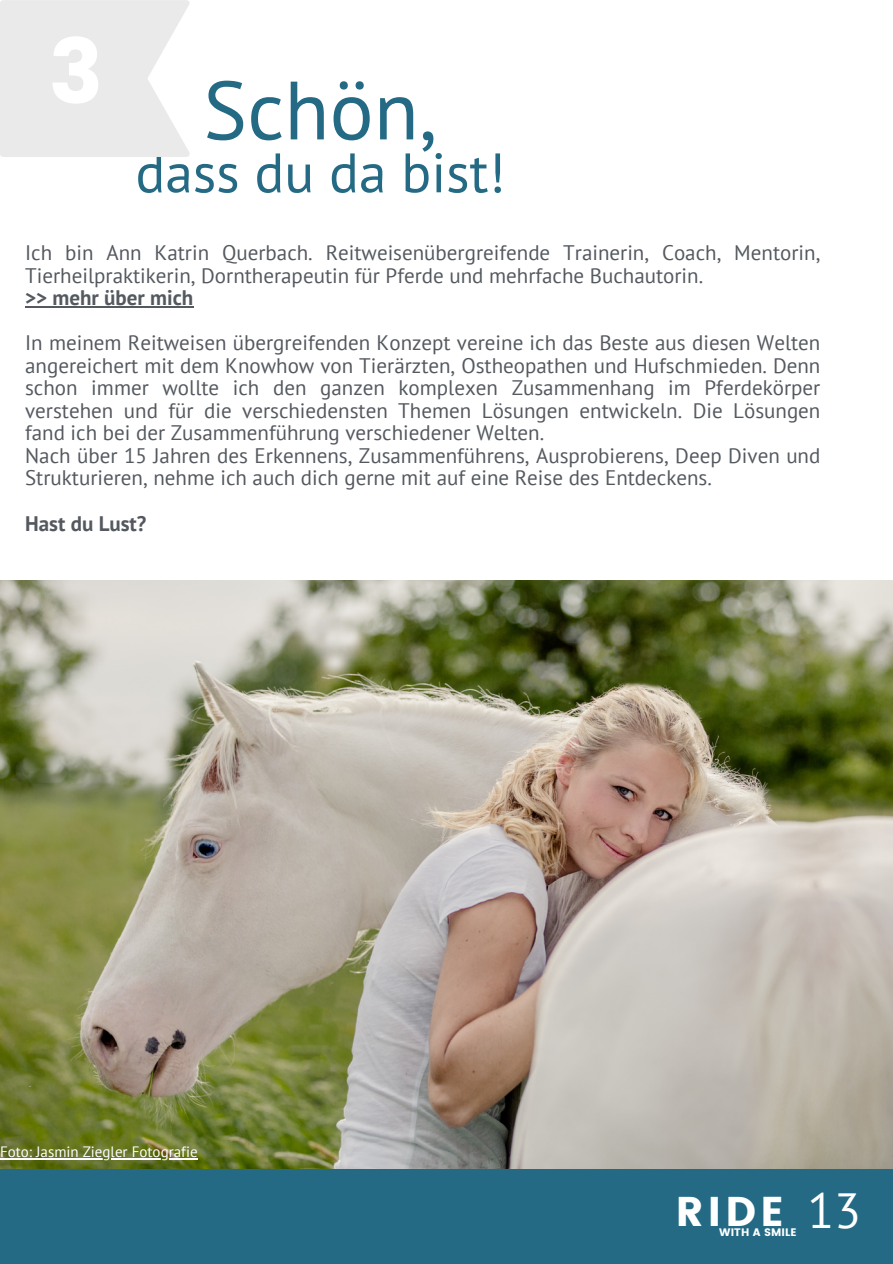
<style>
.page{position:relative;width:893px;height:1264px;background:#fff}
.page>*{position:absolute;margin:0;border:0;box-sizing:border-box;transform-origin:0 0}
.t1{font:90.15px "Poppins";color:#fff}
.t2{font:82.5px "PT Sans";color:#246a84}
.t3{font:55.5px "PT Sans";color:#246a84}
.t4{font:49.2px "PT Sans";color:#fff}
.t5{font:41.4px "Poppins";color:#fff}
.t6{font:21px/22.5px "PT Sans";color:#54595f}
.t7{font:700 21px "PT Sans";color:#54595f}
.t8{font:15px "PT Sans";color:#fff}
.t9{font:10.95px "Poppins";letter-spacing:.01em;color:#fff}
</style>
<div class="page">
<div style="left:0;top:1168px;width:892px;height:95px;background:#246a84"></div>
<img style="left:0;top:581px;width:892px;height:587px">
<hr style="left:25px;top:306px;width:168px;height:2px;background:#54595f">
<hr style="left:0;top:1158px;width:198px;height:1px;background:#fff">
<svg style="left:0;top:0;width:190px;height:157px;background:#ececec"></svg>
<p class="t1" style="left:49px;top:19px;width:56px">3</p>
<p class="t2" style="left:203px;top:55px;width:236px">Schön,</p>
<p class="t3" style="left:135px;top:136px;width:371px">dass du da bist!</p>
<p class="t6" style="left:25px;top:241px;width:796px">Ich bin Ann Katrin Querbach. Reitweisenübergreifende Trainerin, Coach, Mentorin,<br>Tierheilpraktikerin, Dorntherapeutin für Pferde und mehrfache Buchautorin.</p>
<p class="t7" style="left:25px;top:284px;width:170px">&gt;&gt; mehr über mich</p>
<p class="t6" style="left:25px;top:331px;width:796px;text-align:justify">In meinem Reitweisen übergreifenden Konzept vereine ich das Beste aus diesen Welten angereichert mit dem Knowhow von Tierärzten, Ostheopathen und Hufschmieden. Denn schon immer wollte ich den ganzen komplexen Zusammenhang im Pferdekörper verstehen und für die verschiedensten Themen Lösungen entwickeln. Die Lösungen fand ich bei der Zusammenführung verschiedener Welten.</p>
<p class="t6" style="left:25px;top:444px;width:796px">Nach über 15 Jahren des Erkennens, Zusammenführens, Ausprobierens, Deep Diven und<br>Strukturieren, nehme ich auch dich gerne mit auf eine Reise des Entdeckens.</p>
<p class="t7" style="left:25px;top:509px;width:123px">Hast du Lust?</p>
<p class="t8" style="left:0;top:1141px;width:199px">Foto: Jasmin Ziegler Fotografie</p>
<p class="t5" style="left:675px;top:1187px;width:110px">RIDE</p>
<p class="t9" style="left:719px;top:1225px;width:79px">WITH A SMILE</p>
<p class="t4" style="left:807px;top:1178px;width:55px">13</p>
</div>
